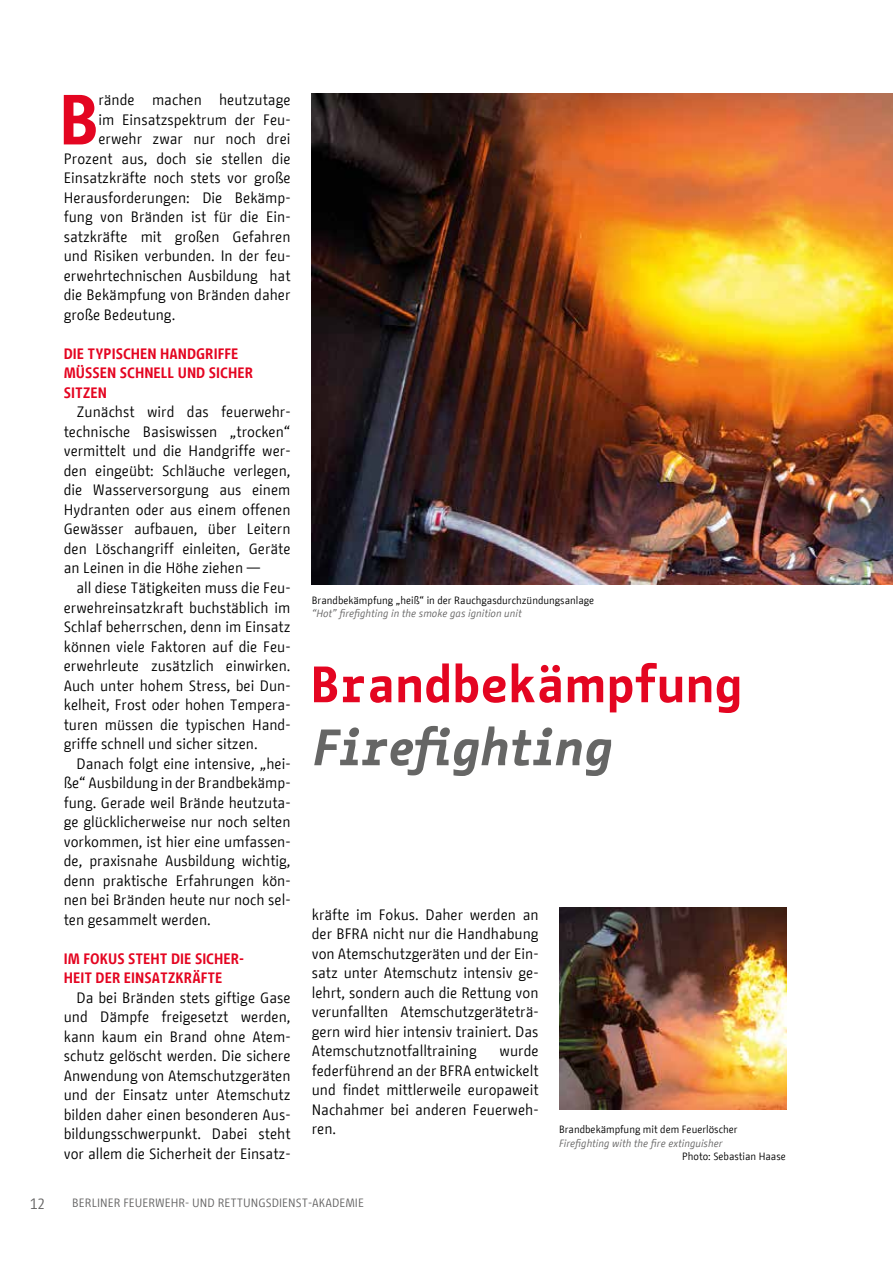
<style>
.page{position:relative;width:893px;height:1263px;background:#fff}
.page>*{position:absolute;margin:0;border:0;box-sizing:border-box;transform-origin:0 0}
.t1{font:700 70.65px "BMF Change Letter";color:#e40521}
.t2{font:700 51px "BMF Change Letter";color:#e40521}
.t3{font:italic 700 51px "BMF Change Letter";color:#666665}
.t4{font:15px/19.5px "BMF Change";color:#000;text-align:justify}
.t5{font:700 15px/19.5px "BMF Change";color:#e40521}
.t6{font:15px "BMF Change";color:#646363}
.t7{font:12px "BMF Change";color:#646363}
.t8{font:10.5px "BMF Change";color:#000}
.t9{font:italic 10.5px "BMF Change";color:#646363}
</style>
<div class="page">
<img style="left:311px;top:94px;width:582px;height:491px">
<img style="left:560px;top:908px;width:227px;height:202px">
<h1 class="t1" style="left:60px;top:72px;width:40px">B</h1>
<p class="t4" style="left:98px;top:90px;width:194px">rände machen heutzutage</p>
<p class="t4" style="left:98px;top:110px;width:194px">im Einsatzspektrum der Feu-</p>
<p class="t4" style="left:98px;top:129px;width:194px">erwehr zwar nur noch drei</p>
<p class="t4" style="left:64px;top:149px;width:228px">Prozent aus, doch sie stellen die</p>
<p class="t4" style="left:64px;top:168px;width:228px">Einsatzkräfte noch stets vor große</p>
<p class="t4" style="left:64px;top:188px;width:228px">Herausforderungen: Die Bekämp-</p>
<p class="t4" style="left:64px;top:207px;width:228px">fung von Bränden ist für die Ein-</p>
<p class="t4" style="left:64px;top:227px;width:228px">satzkräfte mit großen Gefahren</p>
<p class="t4" style="left:64px;top:246px;width:228px">und Risiken verbunden. In der feu-</p>
<p class="t4" style="left:64px;top:266px;width:228px">erwehrtechnischen Ausbildung hat</p>
<p class="t4" style="left:64px;top:285px;width:228px">die Bekämpfung von Bränden daher</p>
<p class="t4" style="left:64px;top:305px;width:113px">große Bedeutung.</p>
<p class="t5" style="left:64px;top:344px;width:191px">DIE TYPISCHEN HANDGRIFFE<br>MÜSSEN SCHNELL UND SICHER<br>SITZEN</p>
<p class="t4" style="left:64px;top:402px;width:228px;text-indent:13px">Zunächst wird das feuerwehr&shy;technische Basiswissen „trocken“ vermittelt und die Handgriffe wer&shy;den eingeübt: Schläuche verlegen, die Wasserversorgung aus einem Hydranten oder aus einem offenen Gewässer aufbauen, über Leitern den Löschangriff einleiten, Geräte an Leinen in die Höhe ziehen —</p>
<p class="t4" style="left:64px;top:578px;width:228px;text-indent:13px">all diese Tätigkeiten muss die Feu&shy;erwehreinsatzkraft buchstäblich im Schlaf beherrschen, denn im Einsatz können viele Faktoren auf die Feu&shy;erwehrleute zusätzlich einwirken.<br>Auch unter hohem Stress, bei Dun&shy;kelheit, Frost oder hohen Tempera&shy;turen müssen die typischen Hand&shy;griffe schnell und sicher sitzen.</p>
<p class="t4" style="left:64px;top:753px;width:228px;text-indent:13px">Danach folgt eine intensive, „hei&shy;ße“ Ausbildung in der Brandbekämp&shy;fung. Gerade weil Brände heutzuta&shy;ge glücklicherweise nur noch selten vorkommen, ist hier eine umfassen&shy;de, praxisnahe Ausbildung wichtig, denn praktische Erfahrungen kön&shy;nen bei Bränden heute nur noch sel&shy;ten gesammelt werden.</p>
<p class="t5" style="left:64px;top:949px;width:182px">IM FOKUS STEHT DIE SICHER-<br>HEIT DER EINSATZKRÄFTE</p>
<p class="t4" style="left:64px;top:987px;width:228px;text-indent:13px">Da bei Bränden stets giftige Gase und Dämpfe freigesetzt werden, kann kaum ein Brand ohne Atem&shy;schutz gelöscht werden. Die sichere Anwendung von Atemschutzgeräten und der Einsatz unter Atemschutz bilden daher einen besonderen Aus&shy;bildungsschwerpunkt. Dabei steht vor allem die Sicherheit der Einsatz-</p>
<p class="t8" style="left:312px;top:592px;width:284px">Brandbekämpfung „heiß“ in der Rauchgasdurchzündungsanlage</p>
<p class="t9" style="left:312px;top:606px;width:211px">“Hot” firefighting in the smoke gas ignition unit</p>
<h2 class="t2" style="left:311px;top:650px;width:433px">Brandbekämpfung</h2>
<h2 class="t3" style="left:311px;top:713px;width:303px">Firefighting</h2>
<p class="t4" style="left:312px;top:905px;width:228px">kräfte im Fokus. Daher werden an der BFRA nicht nur die Handhabung von Atemschutzgeräten und der Ein&shy;satz unter Atemschutz intensiv ge&shy;lehrt, sondern auch die Rettung von verunfallten Atemschutzgeräteträ&shy;gern wird hier intensiv trainiert. Das Atemschutznotfalltraining</p>
<p class="t4" style="left:312px;top:1041px;width:228px;text-indent:188px">wurde federführend an der BFRA entwickelt und findet mittlerweile europaweit Nachahmer bei anderen Feuerweh&shy;ren.</p>
<p class="t8" style="left:559px;top:1122px;width:180px">Brandbekämpfung mit dem Feuerlöscher</p>
<p class="t9" style="left:559px;top:1136px;width:165px">Firefighting with the fire extinguisher</p>
<p class="t8" style="left:682px;top:1149px;width:105px">Photo: Sebastian Haase</p>
<p class="t6" style="left:30px;top:1193px;width:17px">12</p>
<p class="t7" style="left:72px;top:1194px;width:293px">BERLINER FEUERWEHR- UND RETTUNGSDIENST-AKADEMIE</p>
</div>
